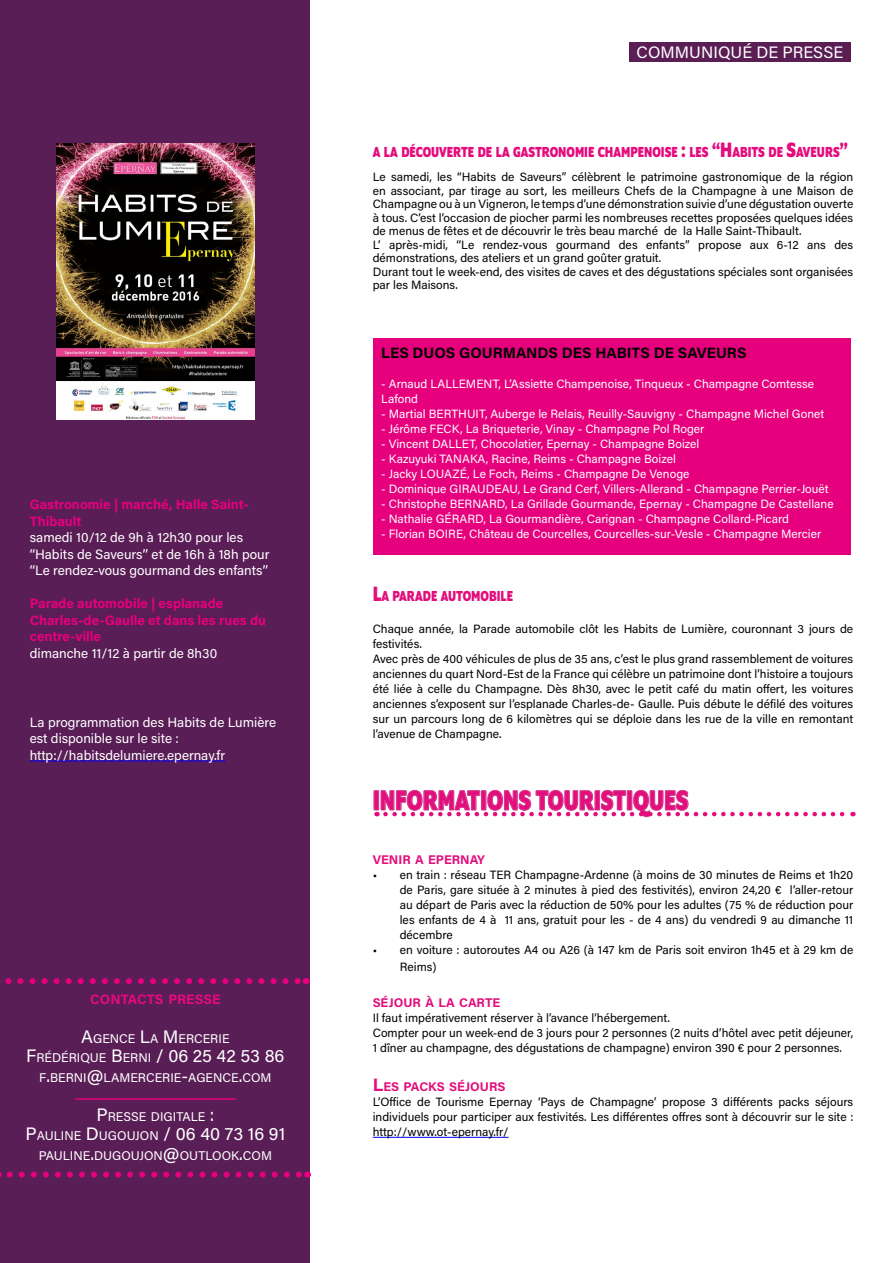
<style>
.page{position:relative;width:893px;height:1263px;background:#fff}
.page>*{position:absolute;margin:0;border:0;box-sizing:border-box;transform-origin:0 0}
.t1{font:700 30.15px "Program OT";color:#e30d7c;scale:.85 1}
.t2{font:18px "Acumin Pro";color:#fff}
.t3{font:16.5px "Acumin Pro";letter-spacing:.005em;color:#fff}
.t4{font:700 15.75px "Program OT";color:#e50b7d;scale:.87 1}
.t5{font:700 15.75px "Program OT";color:#e30d7c;scale:.87 1}
.t6{font:700 15px "Acumin Pro";color:#000}
.t7{font:700 13.65px "Acumin Pro";color:#e50b7d}
.t8{font:13.5px/16.5px "Acumin Pro";color:#fff}
.t9{font:700 13.5px/16.5px "Acumin Pro";color:#e6007d}
.t10{font:12.6px "Acumin Pro";color:#fff}
.t11{font:700 12.6px "Acumin Pro";color:#e30d7c}
.t12{font:12px/15px "Acumin Pro";color:#000}
.t13{font:12px/15px "Acumin Pro";color:#fff}
.s1{font-size:18px}
.s2{font-size:12.6px}
.s3{font-size:22.35px}
</style>
<div class="page">
<div style="left:0;top:0;width:309px;height:1263px;background:#5a1e56"></div>
<div style="left:629px;top:43px;width:221px;height:19px;background:#5a1e55"></div>
<img style="left:56px;top:144px;width:198px;height:275px">
<svg style="left:8px;top:978px;width:292px;height:6px"></svg>
<svg style="left:10px;top:1171px;width:291px;height:6px"></svg>
<hr style="left:75px;top:1098px;width:161px;height:2px;background:#e6007d">
<hr style="left:373px;top:1137px;width:135px;height:1px;background:#00f">
<div style="left:374px;top:791px;width:5px;height:19px;border:1px solid #d4368c"></div>
<svg style="left:376px;top:790px;width:477px;height:27px"></svg>
<div style="left:373px;top:338px;width:477px;height:217px;background:#e6007d"></div>
<hr style="left:30px;top:761px;width:195px;height:1px;background:#00f">
<p class="t9" style="left:30px;top:495px;width:221px">Gastronomie | marché, Halle Saint-<br>Thibault</p>
<p class="t8" style="left:30px;top:529px;width:241px">samedi 10/12 de 9h à 12h30 pour les ‘‘Habits de Saveurs’’ et de 16h à 18h pour ‘‘Le rendez-vous gourmand des enfants’’</p>
<p class="t9" style="left:30px;top:594px;width:238px">Parade automobile | esplanade<br>Charles-de-Gaulle et dans les rues du centre-ville</p>
<p class="t8" style="left:30px;top:644px;width:189px">dimanche 11/12 à partir de 8h30</p>
<p class="t8" style="left:30px;top:713px;width:248px">La programmation des Habits de Lumière est disponible sur le site : http://habitsdelumiere.epernay.fr</p>
<p class="t7" style="left:90px;top:989px;width:132px">CONTACTS PRESSE</p>
<p class="t10" style="left:81px;top:1030px;width:150px"><span class="s1">A</span>GENCE <span class="s1">L</span>A <span class="s1">M</span>ERCERIE</p>
<h2 class="t2" style="left:26px;top:1044px;width:260px">F<span class="s2">RÉDÉRIQUE</span> B<span class="s2">ERNI</span> / 06 25 42 53 86</h2>
<p class="t10" style="left:39px;top:1069px;width:74px">F<span class="s1">.</span>BERNI<span class="s1">@</span>LAM</p>
<p class="t10" style="left:130px;top:1069px;width:140px">ERCERIE<span class="s1">-</span>AGENCE<span class="s1">.</span>COM</p>
<p class="t10" style="left:97px;top:1108px;width:119px"><span class="s1">P</span>RESSE DIGITALE <span class="s1">:</span></p>
<h2 class="t2" style="left:25px;top:1122px;width:261px">P<span class="s2">AULINE</span> D<span class="s2">UGOUJON</span> / 06 40 73 16 91</h2>
<p class="t10" style="left:39px;top:1147px;width:232px">PAULINE<span class="s1">.</span>DUGOUJON<span class="s1">@</span>OUTLOOK<span class="s1">.</span>COM</p>
<h3 class="t3" style="left:637px;top:41px;width:208px">COMMUNIQUÉ DE PRESSE</h3>
<h3 class="t4" style="left:373px;top:143px;width:548px">A LA DÉCOUVERTE DE LA GASTRONOMIE CHAMPENOISE <span class="s3">:</span> LES <span class="s3">‘‘H</span>ABITS DE <span class="s3">S</span>AVEURS<span class="s3">’’</span></h3>
<p class="t12" style="left:373px;top:170px;width:482px;line-height:13.5px">Le samedi, les “Habits de Saveurs” célèbrent le patrimoine gastronomique de la région en associant, par tirage au sort, les meilleurs Chefs de la Champagne à une Maison de Champagne ou à un Vigneron, le temps d’une démonstration suivie d’une dégustation ouverte à tous. C’est l’occasion de piocher parmi les nombreuses recettes proposées quelques idées de menus de fêtes et de découvrir le très beau marché de la Halle Saint-Thibault.<br>L’ après-midi, ‘‘Le rendez-vous gourmand des enfants” propose aux 6-12 ans des démonstrations, des ateliers et un grand goûter gratuit.<br>Durant tout le week-end, des visites de caves et des dégustations spéciales sont organisées par les Maisons.</p>
<p class="t6" style="left:381px;top:342px;width:367px">LES DUOS GOURMANDS DES HABITS DE SAVEURS</p>
<p class="t13" style="left:381px;top:375px;width:434px">- Arnaud LALLEMENT, L’Assiette Champenoise, Tinqueux - Champagne Comtesse<br>Lafond</p>
<p class="t13" style="left:381px;top:405px;width:444px">- Martial BERTHUIT, Auberge le Relais, Reuilly-Sauvigny - Champagne Michel Gonet</p>
<p class="t13" style="left:381px;top:420px;width:325px">- Jérôme FECK, La Briqueterie, Vinay - Champagne Pol Roger</p>
<p class="t13" style="left:381px;top:435px;width:320px">- Vincent DALLET, Chocolatier, Epernay - Champagne Boizel</p>
<p class="t13" style="left:381px;top:450px;width:296px">- Kazuyuki TANAKA, Racine, Reims - Champagne Boizel</p>
<p class="t13" style="left:381px;top:465px;width:310px">- Jacky LOUAZÉ, Le Foch, Reims - Champagne De Venoge</p>
<p class="t13" style="left:381px;top:480px;width:449px">- Dominique GIRAUDEAU, Le Grand Cerf, Villers-Allerand - Champagne Perrier-Jouët</p>
<p class="t13" style="left:381px;top:495px;width:454px">- Christophe BERNARD, La Grillade Gourmande, Epernay - Champagne De Castellane</p>
<p class="t13" style="left:381px;top:510px;width:409px">- Nathalie GÉRARD, La Gourmandière, Carignan - Champagne Collard-Picard</p>
<p class="t13" style="left:381px;top:525px;width:441px">- Florian BOIRE, Château de Courcelles, Courcelles-sur-Vesle - Champagne Mercier</p>
<h3 class="t5" style="left:373px;top:587px;width:163px"><span class="s3">L</span>A PARADE AUTOMOBILE</h3>
<p class="t12" style="left:373px;top:621px;width:482px">Chaque année, la Parade automobile clôt les Habits de Lumière, couronnant 3 jours de festivités.<br>Avec près de 400 véhicules de plus de 35 ans, c’est le plus grand rassemblement de voitures anciennes du quart Nord-Est de la France qui célèbre un patrimoine dont l’histoire a toujours été liée à celle du Champagne. Dès 8h30, avec le petit café du matin offert, les voitures anciennes s’exposent sur l’esplanade Charles-de- Gaulle. Puis débute le défilé des voitures sur un parcours long de 6 kilomètres qui se déploie dans les rue de la ville en remontant l’avenue de Champagne.</p>
<h1 class="t1" style="left:373px;top:783px;width:373px">INFORMATIONS TOURISTIQUES</h1>
<p class="t11" style="left:373px;top:851px;width:114px">VENIR A EPERNAY</p>
<p class="t12" style="left:400px;top:867px;width:455px;text-align:justify;text-indent:-27px">• en train : réseau TER Champagne-Ardenne (à moins de 30 minutes de Reims et 1h20 de Paris, gare située à 2 minutes à pied des festivités), environ 24,20 € l’aller-retour au départ de Paris avec la réduction de 50% pour les adultes (75 % de réduction pour les enfants de 4 à 11 ans, gratuit pour les - de 4 ans) du vendredi 9 au dimanche 11 décembre</p>
<p class="t12" style="left:400px;top:941px;width:455px;line-height:16.5px;text-indent:-27px">• en voiture : autoroutes A4 ou A26 (à 147 km de Paris soit environ 1h45 et à 29 km de<br>Reims)</p>
<p class="t11" style="left:373px;top:993px;width:129px">SÉJOUR À LA CARTE</p>
<p class="t12" style="left:373px;top:1009px;width:482px">Il faut impérativement réserver à l’avance l’hébergement.<br>Compter pour un week-end de 3 jours pour 2 personnes (2 nuits d’hôtel avec petit déjeuner,<br>1 dîner au champagne, des dégustations de champagne) environ 390 € pour 2 personnes.</p>
<p class="t11" style="left:373px;top:1078px;width:134px"><span class="s1">L</span>ES PACKS SÉJOURS</p>
<p class="t12" style="left:373px;top:1094px;width:482px;text-align:justify">L’Office de Tourisme Epernay ‘Pays de Champagne’ propose 3 différents packs séjours individuels pour participer aux festivités. Les différentes offres sont à découvrir sur le site : http://www.ot-epernay.fr/</p>
</div>
